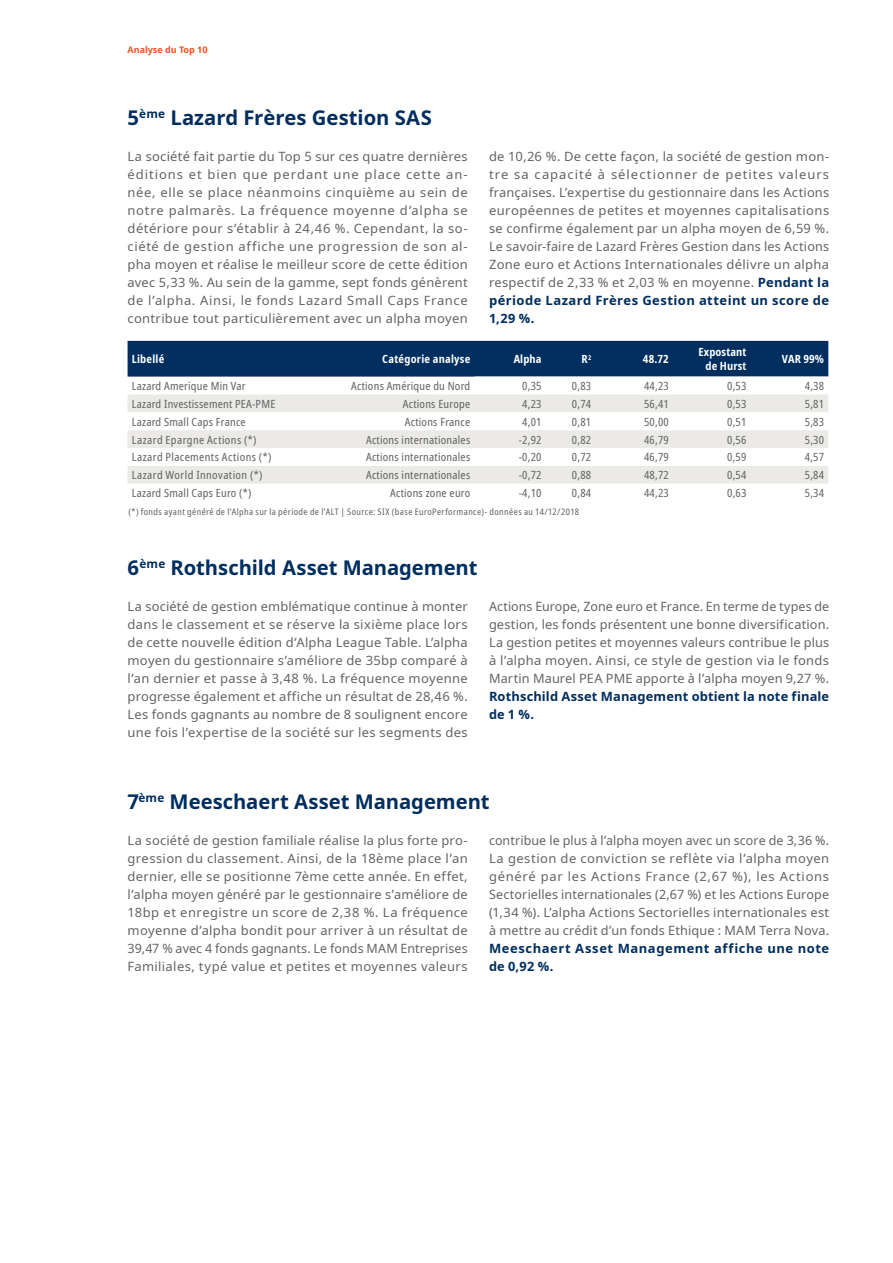
<style>
.page{position:relative;width:893px;height:1263px;background:#fff}
.page>*{position:absolute;margin:0;border:0;box-sizing:border-box;transform-origin:0 0}
.Headline_Tabellen{font:700 20.25px "Noto Sans";color:#002e5e}
.SIX_copy{font:12.75px/18px "Noto Sans";letter-spacing:.02em;color:#636366;text-align:justify}
.SIX_copy-2{font:700 12.75px/18px "Noto Sans";letter-spacing:.04em;color:#002e5e}
.Table_head_stone{font:condensed 11.25px "Noto Sans";letter-spacing:.02em;color:#636366}
.Table_head_silver{font:700 condensed 11.25px/13.5px "Noto Sans";letter-spacing:.01em;color:#fff;text-align:right}
.Table_head_stone-2{font:condensed 11.25px "Noto Sans";letter-spacing:.04em;color:#636366}
.SIX_publication-info{font:condensed 9px "Noto Sans";letter-spacing:.045em;color:#636366}
._000_Spitztitel{font:700 9px "Noto Sans";color:#f15122}
.s1{font-weight:700;color:#002e5e}
</style>
<div class="page">
<div style="left:128px;top:341px;width:700px;height:36px;background:#002e5e"></div>
<div style="left:128px;top:394px;width:700px;height:90px;background:#ebeae6"></div>
<svg style="left:128px;top:412px;width:700px;height:54px"></svg>
<p class="_000_Spitztitel" style="left:128px;top:43px;width:81px">Analyse du Top 10</p>
<p class="Headline_Tabellen" style="left:128px;top:103px;width:306px">5<sup>ème</sup> Lazard Frères Gestion SAS</p>
<p class="SIX_copy" style="left:128px;top:148px;width:342px">La société fait partie du Top 5 sur ces quatre dernières éditions et bien que perdant une place cette an&shy;née, elle se place néanmoins cinquième au sein de notre palmarès. La fréquence moyenne d’alpha se détériore pour s’établir à 24,46 %. Cependant, la so&shy;ciété de gestion affiche une progression de son al&shy;pha moyen et réalise le meilleur score de cette édition avec 5,33 %. Au sein de la gamme, sept fonds génèrent de l’alpha. Ainsi, le fonds Lazard Small Caps France contribue tout particulièrement avec un alpha moyen</p>
<p class="SIX_copy" style="left:489px;top:148px;width:342px">de 10,26 %. De cette façon, la société de gestion mon&shy;tre sa capacité à sélectionner de petites valeurs françaises. L’expertise du gestionnaire dans les Actions européennes de petites et moyennes capitalisations se confirme également par un alpha moyen de 6,59 %.<br>Le savoir-faire de Lazard Frères Gestion dans les Actions Zone euro et Actions Internationales délivre un alpha respectif de 2,33 % et 2,03 % en moyenne. <span class="s1">Pendant la période Lazard Frères Gestion atteint un score de 1,29 %.</span></p>
<p class="Table_head_silver" style="left:132px;top:353px;width:34px">Libellé</p>
<p class="Table_head_silver" style="left:382px;top:353px;width:90px">Catégorie analyse</p>
<p class="Table_head_silver" style="left:514px;top:353px;width:29px">Alpha</p>
<p class="Table_head_silver" style="left:582px;top:353px;width:11px">R<sup>2</sup></p>
<p class="Table_head_silver" style="left:643px;top:353px;width:27px">48.72</p>
<p class="Table_head_silver" style="left:698px;top:346px;width:49px">Expostant de Hurst</p>
<p class="Table_head_silver" style="left:782px;top:353px;width:44px">VAR 99%</p>
<p class="Table_head_stone" style="left:132px;top:378px;width:115px">Lazard Amerique Min Var</p>
<p class="Table_head_stone" style="left:351px;top:378px;width:121px">Actions Amérique du Nord</p>
<p class="Table_head_stone" style="left:522px;top:378px;width:21px">0,35</p>
<p class="Table_head_stone" style="left:572px;top:378px;width:21px">0,83</p>
<p class="Table_head_stone" style="left:644px;top:378px;width:26px">44,23</p>
<p class="Table_head_stone" style="left:727px;top:378px;width:21px">0,53</p>
<p class="Table_head_stone" style="left:805px;top:378px;width:21px">4,38</p>
<p class="Table_head_stone" style="left:132px;top:396px;width:145px">Lazard Investissement PEA-PME</p>
<p class="Table_head_stone" style="left:403px;top:396px;width:69px">Actions Europe</p>
<p class="Table_head_stone" style="left:522px;top:396px;width:21px">4,23</p>
<p class="Table_head_stone" style="left:572px;top:396px;width:21px">0,74</p>
<p class="Table_head_stone" style="left:644px;top:396px;width:26px">56,41</p>
<p class="Table_head_stone" style="left:727px;top:396px;width:21px">0,53</p>
<p class="Table_head_stone" style="left:805px;top:396px;width:21px">5,81</p>
<p class="Table_head_stone" style="left:132px;top:414px;width:116px">Lazard Small Caps France</p>
<p class="Table_head_stone" style="left:405px;top:414px;width:67px">Actions France</p>
<p class="Table_head_stone" style="left:522px;top:414px;width:21px">4,01</p>
<p class="Table_head_stone" style="left:572px;top:414px;width:21px">0,81</p>
<p class="Table_head_stone" style="left:644px;top:414px;width:26px">50,00</p>
<p class="Table_head_stone" style="left:727px;top:414px;width:21px">0,51</p>
<p class="Table_head_stone" style="left:805px;top:414px;width:21px">5,83</p>
<p class="Table_head_stone-2" style="left:132px;top:432px;width:126px">Lazard Epargne Actions (*)</p>
<p class="Table_head_stone" style="left:366px;top:432px;width:106px">Actions internationales</p>
<p class="Table_head_stone" style="left:519px;top:432px;width:24px">-2,92</p>
<p class="Table_head_stone" style="left:572px;top:432px;width:21px">0,82</p>
<p class="Table_head_stone" style="left:644px;top:432px;width:26px">46,79</p>
<p class="Table_head_stone" style="left:727px;top:432px;width:21px">0,56</p>
<p class="Table_head_stone" style="left:805px;top:432px;width:21px">5,30</p>
<p class="Table_head_stone" style="left:132px;top:449px;width:141px">Lazard Placements Actions (*)</p>
<p class="Table_head_stone" style="left:366px;top:449px;width:106px">Actions internationales</p>
<p class="Table_head_stone" style="left:519px;top:449px;width:24px">-0,20</p>
<p class="Table_head_stone" style="left:572px;top:449px;width:21px">0,72</p>
<p class="Table_head_stone" style="left:644px;top:449px;width:26px">46,79</p>
<p class="Table_head_stone" style="left:727px;top:449px;width:21px">0,59</p>
<p class="Table_head_stone" style="left:805px;top:449px;width:21px">4,57</p>
<p class="Table_head_stone" style="left:132px;top:467px;width:132px">Lazard World Innovation (*)</p>
<p class="Table_head_stone" style="left:366px;top:467px;width:106px">Actions internationales</p>
<p class="Table_head_stone" style="left:519px;top:467px;width:24px">-0,72</p>
<p class="Table_head_stone" style="left:572px;top:467px;width:21px">0,88</p>
<p class="Table_head_stone" style="left:644px;top:467px;width:26px">48,72</p>
<p class="Table_head_stone" style="left:727px;top:467px;width:21px">0,54</p>
<p class="Table_head_stone" style="left:805px;top:467px;width:21px">5,84</p>
<p class="Table_head_stone" style="left:132px;top:485px;width:121px">Lazard Small Caps Euro (*)</p>
<p class="Table_head_stone" style="left:390px;top:485px;width:82px">Actions zone euro</p>
<p class="Table_head_stone" style="left:519px;top:485px;width:24px">-4,10</p>
<p class="Table_head_stone" style="left:572px;top:485px;width:21px">0,84</p>
<p class="Table_head_stone" style="left:644px;top:485px;width:26px">44,23</p>
<p class="Table_head_stone" style="left:727px;top:485px;width:21px">0,63</p>
<p class="Table_head_stone" style="left:805px;top:485px;width:21px">5,34</p>
<p class="SIX_publication-info" style="left:129px;top:505px;width:452px">(*) fonds ayant généré de l’Alpha sur la période de l’ALT | Source: SIX (base EuroPerformance)- données au 14/12/2018</p>
<p class="Headline_Tabellen" style="left:128px;top:553px;width:352px">6<sup>ème</sup> Rothschild Asset Management</p>
<p class="SIX_copy" style="left:128px;top:598px;width:342px">La société de gestion emblématique continue à monter dans le classement et se réserve la sixième place lors de cette nouvelle édition d’Alpha League Table. L’alpha moyen du gestionnaire s’améliore de 35bp comparé à l’an dernier et passe à 3,48 %. La fréquence moyenne progresse également et affiche un résultat de 28,46 %.<br>Les fonds gagnants au nombre de 8 soulignent encore une fois l’expertise de la société sur les segments des</p>
<p class="SIX_copy" style="left:489px;top:598px;width:342px">Actions Europe, Zone euro et France. En terme de types de gestion, les fonds présentent une bonne diversification.<br>La gestion petites et moyennes valeurs contribue le plus à l’alpha moyen. Ainsi, ce style de gestion via le fonds Martin Maurel PEA PME apporte à l’alpha moyen 9,27 %.<br><span class="s1">Rothschild Asset Management obtient la note finale de 1 %.</span></p>
<p class="Headline_Tabellen" style="left:128px;top:787px;width:364px">7<sup>ème</sup> Meeschaert Asset Management</p>
<p class="SIX_copy" style="left:128px;top:832px;width:342px">La société de gestion familiale réalise la plus forte pro&shy;gression du classement. Ainsi, de la 18ème place l’an dernier, elle se positionne 7ème cette année. En effet, l’alpha moyen généré par le gestionnaire s’améliore de 18bp et enregistre un score de 2,38 %. La fréquence moyenne d’alpha bondit pour arriver à un résultat de 39,47 % avec 4 fonds gagnants. Le fonds MAM Entreprises Familiales, typé value et petites et moyennes valeurs</p>
<p class="SIX_copy" style="left:489px;top:832px;width:342px">contribue le plus à l’alpha moyen avec un score de 3,36 %.<br>La gestion de conviction se reflète via l’alpha moyen généré par les Actions France (2,67 %), les Actions Sectorielles internationales (2,67 %) et les Actions Europe (1,34 %). L’alpha Actions Sectorielles internationales est à mettre au crédit d’un fonds Ethique : MAM Terra Nova.</p>
<p class="SIX_copy-2" style="left:489px;top:939px;width:342px">Meeschaert Asset Management affiche une note de 0,92 %.</p>
</div>
